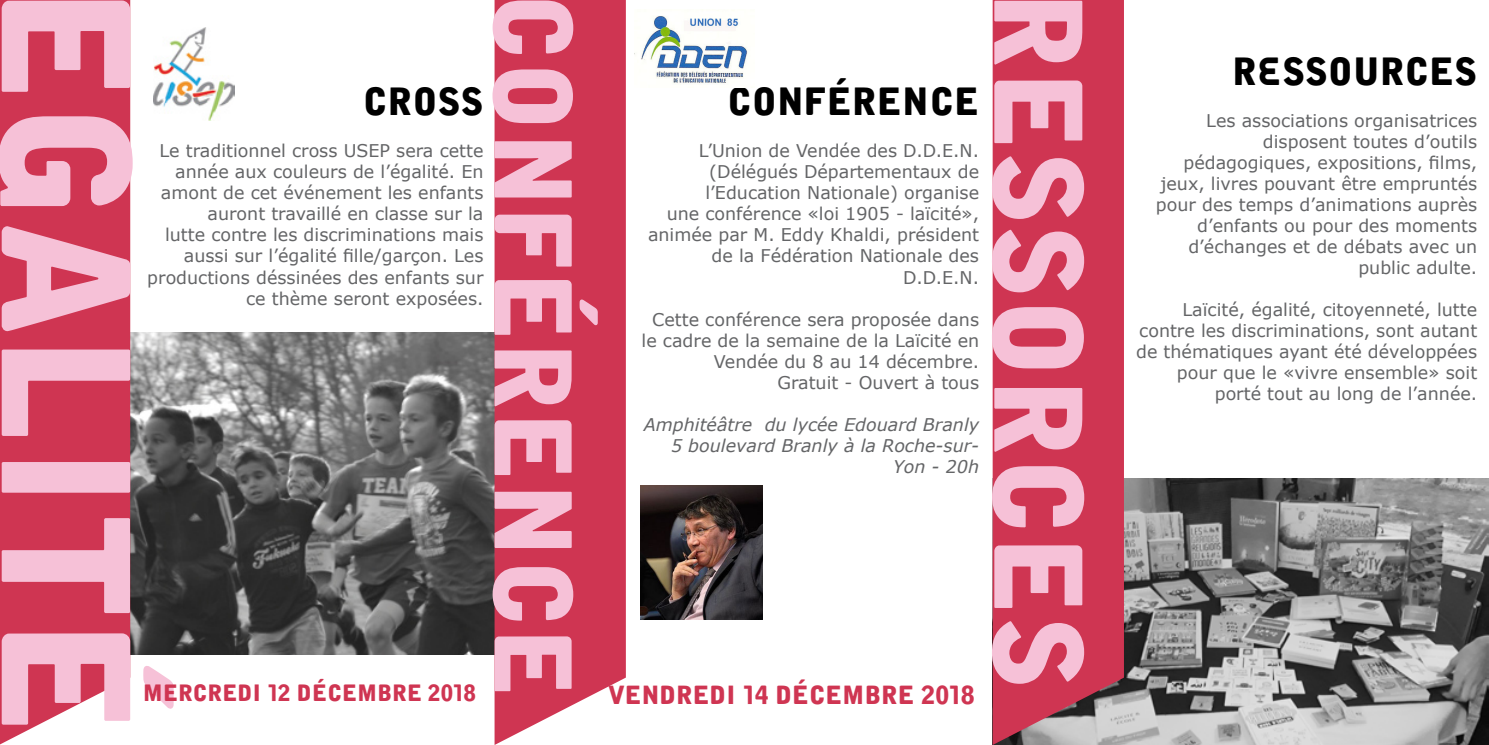
<style>
.page{position:relative;width:1489px;height:745px;background:#fff}
.page>*{position:absolute;margin:0;border:0;box-sizing:border-box;transform-origin:0 0}
.t1{font:175px "Alpha Ligue";color:#f6c1d7}
.t2{font:120px "Alpha Ligue";color:#f6c1d7}
.t3{font:105px "Alpha Ligue";color:#f6c1d7}
.t4{font:37.5px "Alpha Ligue";color:#000}
.t5{font:25px "Alpha Ligue";color:#cf3552}
.t6{font:22.5px "Alpha Ligue";color:#cf3552}
.t7{font:17.5px/21px "Verdana";color:#646567;text-align:right}
.t8{font:italic 17.5px/21px "Verdana";color:#646567;text-align:right}
</style>
<div class="page">
<img style="left:1123px;top:478px;width:365px;height:266px">
<img style="left:130px;top:332px;width:364px;height:322px">
<div style="left:0;top:0;width:130px;height:744px;background:#cf3552"></div>
<svg style="left:494px;top:0;width:132px;height:744px;background:#cf435d"></svg>
<img style="left:153px;top:27px;width:81px;height:93px">
<img style="left:634px;top:10px;width:114px;height:74px">
<img style="left:641px;top:485px;width:121px;height:134px">
<div style="left:992px;top:0;width:131px;height:744px;background:#cf3552"></div>
<h3 class="t3" style="left:598px;top:-9px;width:708px;rotate:90deg">CONFÉRENCE</h3>
<h1 class="t1" style="left:174px;top:-14px;width:750px;rotate:90deg">EGALITÉ</h1>
<h3 class="t4" style="left:726px;top:78px;width:254px">CONFÉRENCE</h3>
<p class="t7" style="left:648px;top:140px;width:332px">L’Union de Vendée des D.D.E.N. (Délégués Départementaux de l’Education Nationale) organise<br>une conférence «loi 1905 - laïcité», animée par M . Eddy Khaldi, président de la Fédération Nationale des<br>D.D.E.N.</p>
<p class="t7" style="left:641px;top:308px;width:339px">Cette conférence sera proposée dans le cadre de la semaine de la Laïcité en<br>Vendée du 8 au 14 décembre.<br>Gratuit - Ouvert à tous</p>
<p class="t8" style="left:644px;top:413px;width:337px">Amphitéâtre du lycée Edouard Branly<br>5 boulevard Branly à la Roche-sur-<br>Yon - 20h</p>
<h3 class="t4" style="left:362px;top:78px;width:122px">CROSS</h3>
<p class="t7" style="left:147px;top:140px;width:338px">Le traditionnel cross USEP sera cette année aux couleurs de l’égalité. En amont de cet événement les enfants auront travaillé en classe sur la<br>lutte contre les discriminations mais aussi sur l’égalité fille/garçon. Les productions déssinées des enfants sur ce thème seront exposées.</p>
<p class="t6" style="left:143px;top:678px;width:334px">MERCREDI 12 DÉCEMBRE 2018</p>
<h3 class="t5" style="left:608px;top:679px;width:368px">VENDREDI 14 DÉCEMBRE 2018</h3>
<h2 class="t2" style="left:1112px;top:-10px;width:699px;rotate:90deg">RESSORCES</h2>
<h3 class="t4" style="left:1232px;top:48px;width:246px">RESSOURCES</h3>
<p class="t7" style="left:1155px;top:109px;width:323px">Les associations organisatrices disposent toutes d’outils pédagogiques, expositions, films, jeux, livres pouvant être empruntés pour des temps d’animations auprès d’enfants ou pour des moments d’échanges et de débats avec un public adulte.</p>
<p class="t7" style="left:1136px;top:298px;width:342px">Laïcité, égalité, citoyenneté, lutte contre les discriminations, sont autant de thématiques ayant été développées pour que le «vivre ensemble» soit porté tout au long de l’année.</p>
</div>
